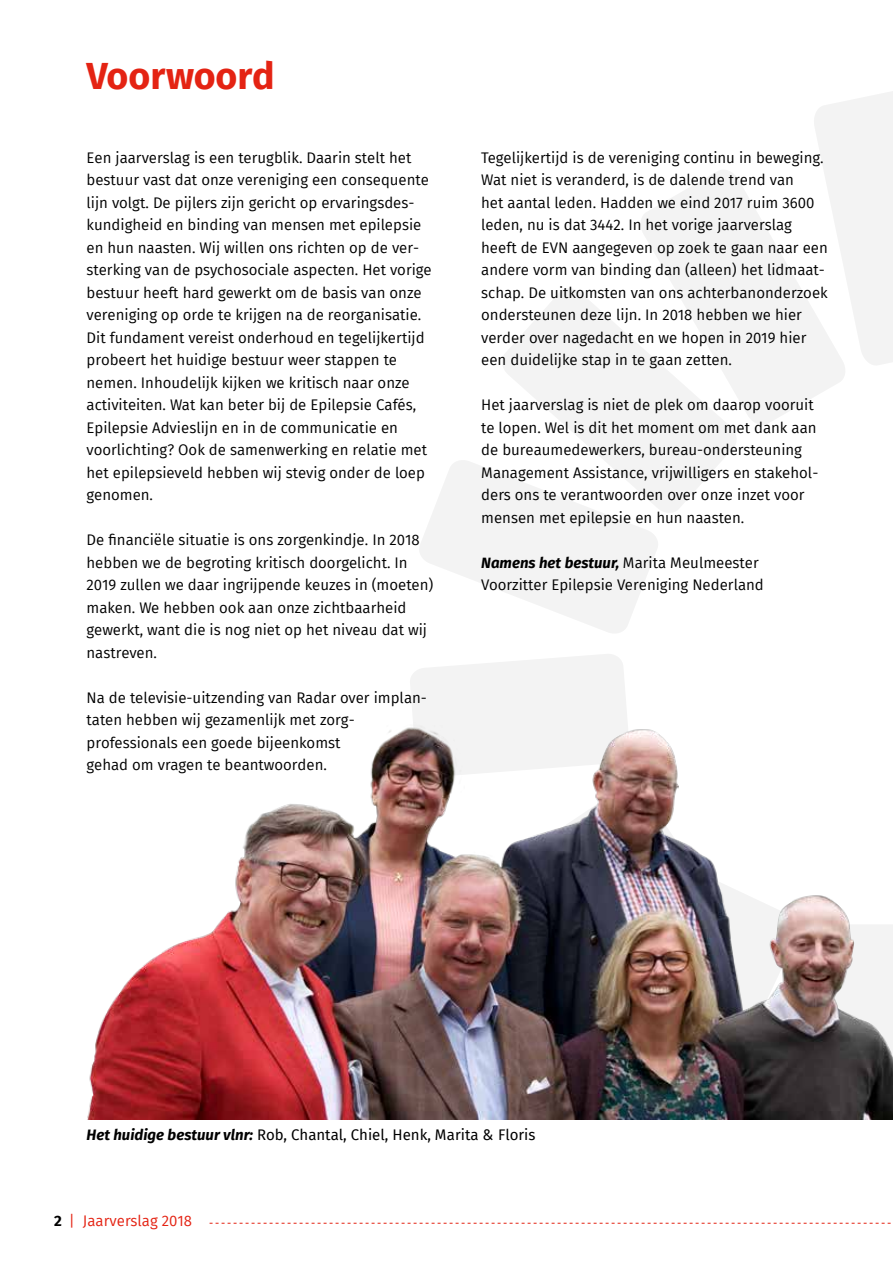
<style>
.page{position:relative;width:893px;height:1263px;background:#fff}
.page>*{position:absolute;margin:0;border:0;box-sizing:border-box;transform-origin:0 0}
.t1{font:700 37.5px "Fira Sans";color:#e42313}
.t2{font:15px/22.5px "Fira Sans";color:#000}
.t3{font:15px "Fira Sans";color:#000}
.t4{font:15px "Fira Sans";color:#e42313}
.s1{font-weight:700;font-style:italic}
.s2{font-weight:700;color:#000}
</style>
<div class="page">
<svg style="left:410px;top:654px;width:215px;height:43px"></svg>
<svg style="left:419px;top:460px;width:239px;height:173px"></svg>
<svg style="left:500px;top:289px;width:236px;height:226px;fill:#f3f3f3"></svg>
<svg style="left:638px;top:170px;width:207px;height:257px;fill:#f3f3f3"></svg>
<svg style="left:812px;top:91px;width:81px;height:276px"></svg>
<svg style="left:209px;top:1223px;width:682px;height:1px"></svg>
<img style="left:87px;top:697px;width:806px;height:423px">
<h1 class="t1" style="left:87px;top:44px;width:190px">Voorwoord</h1>
<p class="t2" style="left:87px;top:146px;width:347px">Een jaarverslag is een terugblik. Daarin stelt het bestuur vast dat onze vereniging een consequente lijn volgt. De pijlers zijn gericht op ervaringsdes&shy;kundigheid en binding van mensen met epilepsie en hun naasten. Wij willen ons richten op de ver&shy;sterking van de psychosociale aspecten. Het vorige bestuur heeft hard gewerkt om de basis van onze vereniging op orde te krijgen na de reorganisatie.<br>Dit fundament vereist onderhoud en tegelijkertijd probeert het huidige bestuur weer stappen te nemen. Inhoudelijk kijken we kritisch naar onze activiteiten. Wat kan beter bij de Epilepsie Cafés, Epilepsie Advieslijn en in de communicatie en voorlichting? Ook de samenwerking en relatie met het epilepsieveld hebben wij stevig onder de loep genomen.</p>
<p class="t2" style="left:87px;top:529px;width:348px">De financiële situatie is ons zorgenkindje. In 2018 hebben we de begroting kritisch doorgelicht. In 2019 zullen we daar ingrijpende keuzes in (moeten) maken. We hebben ook aan onze zichtbaarheid gewerkt, want die is nog niet op het niveau dat wij nastreven.</p>
<p class="t2" style="left:87px;top:686px;width:342px">Na de televisie-uitzending van Radar over implan&shy;taten hebben wij gezamenlijk met zorg&shy;professionals een goede bijeenkomst<br>gehad om vragen te beantwoorden.</p>
<p class="t2" style="left:481px;top:146px;width:348px">Tegelijkertijd is de vereniging continu in beweging.<br>Wat niet is veranderd, is de dalende trend van<br>het aantal leden. Hadden we eind 2017 ruim 3600 leden, nu is dat 3442. In het vorige jaarverslag heeft de EVN aangegeven op zoek te gaan naar een andere vorm van binding dan (alleen) het lidmaat&shy;schap. De uitkomsten van ons achterbanonderzoek ondersteunen deze lijn. In 2018 hebben we hier verder over nagedacht en we hopen in 2019 hier een duidelijke stap in te gaan zetten.</p>
<p class="t2" style="left:481px;top:394px;width:339px">Het jaarverslag is niet de plek om daarop vooruit te lopen. Wel is dit het moment om met dank aan de bureaumedewerkers, bureau-ondersteuning Management Assistance, vrijwilligers en stakehol&shy;ders ons te verantwoorden over onze inzet voor mensen met epilepsie en hun naasten.</p>
<p class="t2" style="left:481px;top:551px;width:284px"><span class="s1">Namens het bestuur,</span> Marita Meulmeester<br>Voorzitter Epilepsie Vereniging Nederland</p>
<p class="t3" style="left:87px;top:1123px;width:450px"><span class="s1">Het huidige bestuur vlnr:</span> Rob, Chantal, Chiel, Henk, Marita &amp; Floris</p>
<p class="t4" style="left:54px;top:1209px;width:140px"><span class="s2">2</span> | Jaarverslag 2018</p>
</div>
